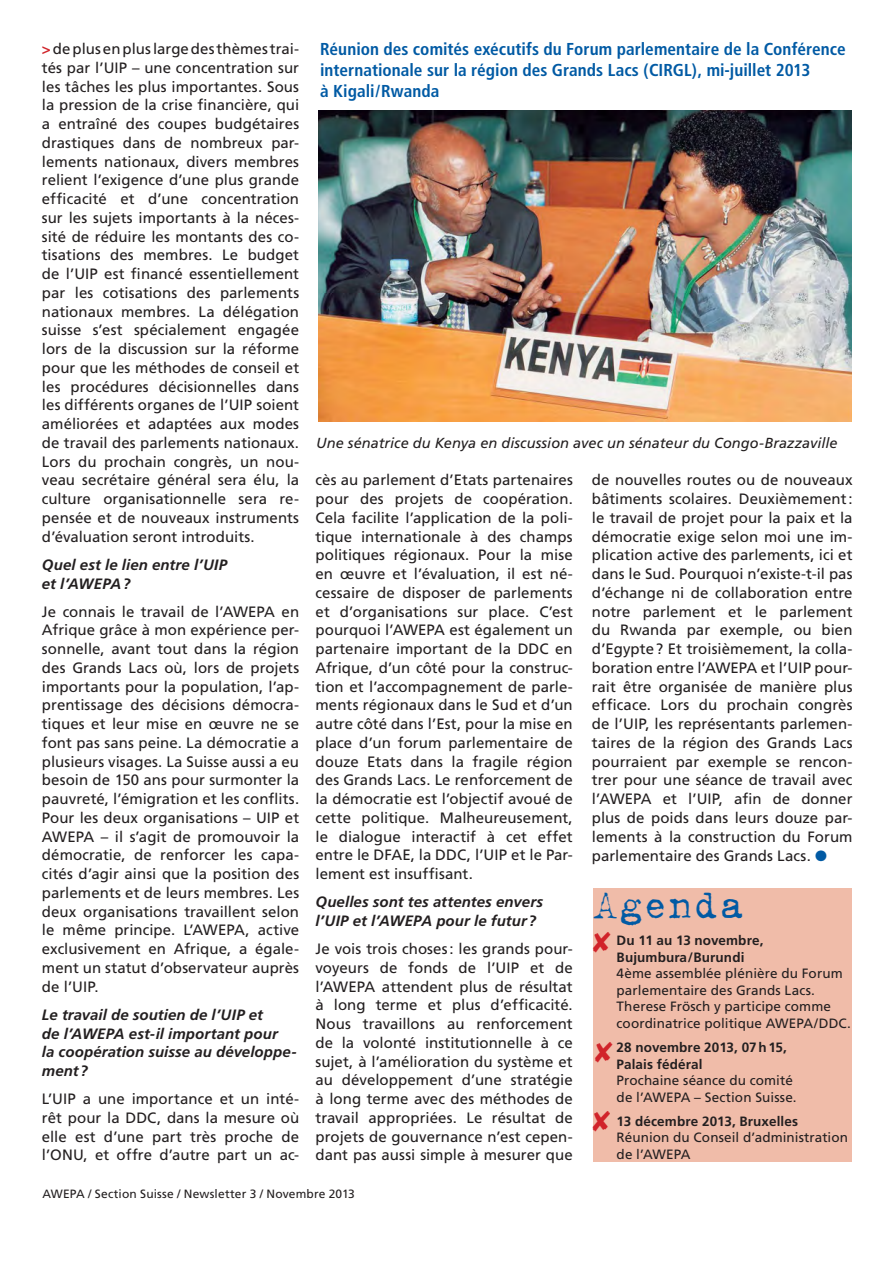
<style>
.page{position:relative;width:893px;height:1263px;background:#fff}
.page>*{position:absolute;margin:0;border:0;box-sizing:border-box;transform-origin:0 0}
.t1{font:42px "Typical Writer";letter-spacing:.005em;color:#015aa4}
.t2{font:700 condensed 17.25px/20.7px "Frutiger";color:#015aa4}
.t3{font:15px/18.8px "Frutiger";letter-spacing:.005em;color:#231f20;text-align:justify}
.t4{font:italic 700 15px/18.8px "Frutiger";letter-spacing:.005em;color:#231f20}
.t5{font:italic 14.55px "Frutiger";color:#231f20}
.t6{font:13.5px/16.5px "Frutiger";letter-spacing:.005em;color:#231f20}
.t7{font:700 13.5px "Frutiger";letter-spacing:.01em;color:#231f20}
.t8{font:12px "Frutiger";letter-spacing:.015em;color:#231f20}
.s1{font-weight:700;color:#d1232a}
.s2{color:#015aa4}
</style>
<div class="page">
<div style="left:593px;top:889px;width:258px;height:273px;background:#f0bca9"></div>
<img style="left:318px;top:111px;width:533px;height:310px">
<p class="t3" style="left:42px;top:40px;width:259px"><span class="s1">&gt;</span> de plus en plus large des thèmes trai&shy;tés par l’UIP – une concentration sur les tâches les plus importantes. Sous la pression de la crise financière, qui a entraîné des coupes budgétaires drastiques dans de nombreux par&shy;lements nationaux, divers membres relient l’exigence d’une plus grande efficacité et d’une concentration sur les sujets importants à la néces&shy;sité de réduire les montants des co&shy;tisations des membres. Le budget de l’UIP est financé essentiellement par les cotisations des parlements nationaux membres. La délégation suisse s’est spécialement engagée lors de la discussion sur la réforme pour que les méthodes de conseil et les procédures décisionnelles dans les différents organes de l’UIP soient améliorées et adaptées aux modes de travail des parlements nationaux.<br>Lors du prochain congrès, un nou&shy;veau secrétaire général sera élu, la culture organisationnelle sera re&shy;pensée et de nouveaux instruments d’évaluation seront introduits.</p>
<p class="t4" style="left:42px;top:555px;width:187px">Quel est le lien entre l’UIP</p>
<p class="t4" style="left:42px;top:574px;width:90px">et l’AWEPA?</p>
<p class="t3" style="left:42px;top:602px;width:259px">Je connais le travail de l’AWEPA en Afrique grâce à mon expérience per&shy;sonnelle, avant tout dans la région des Grands Lacs où, lors de projets importants pour la population, l’ap&shy;prentissage des décisions démocra&shy;tiques et leur mise en œuvre ne se font pas sans peine. La démocratie a plusieurs visages. La Suisse aussi a eu besoin de 150 ans pour surmonter la pauvreté, l’émigration et les conflits.<br>Pour les deux organisations – UIP et AWEPA – il s’agit de promouvoir la démocratie, de renforcer les capa&shy;cités d’agir ainsi que la position des parlements et de leurs membres. Les deux organisations travaillent selon le même principe. L’AWEPA, active exclusivement en Afrique, a égale&shy;ment un statut d’observateur auprès de l’UIP.</p>
<p class="t4" style="left:42px;top:1005px;width:223px">Le travail de soutien de l’UIP et</p>
<p class="t4" style="left:42px;top:1024px;width:237px">de l’AWEPA est-il important pour</p>
<p class="t4" style="left:42px;top:1043px;width:257px">la coopération suisse au développe&shy;ment ?</p>
<p class="t3" style="left:42px;top:1090px;width:259px">L’UIP a une importance et un inté&shy;rêt pour la DDC, dans la mesure où elle est d’une part très proche de l’ONU, et offre d’autre part un ac-</p>
<p class="t2" style="left:320px;top:39px;width:527px">Réunion des comités exécutifs du Forum parlementaire de la Conférence internationale sur la région des Grands Lacs (CIRGL), mi-juillet 2013</p>
<p class="t2" style="left:320px;top:81px;width:121px">à Kigali/Rwanda</p>
<p class="t5" style="left:316px;top:434px;width:523px">Une sénatrice du Kenya en discussion avec un sénateur du Congo-Brazzaville</p>
<p class="t3" style="left:315px;top:471px;width:259px">cès au parlement d’Etats partenaires pour des projets de coopération.<br>Cela facilite l’application de la poli&shy;tique internationale à des champs politiques régionaux. Pour la mise en œuvre et l’évaluation, il est né&shy;cessaire de disposer de parlements et d’organisations sur place. C’est pourquoi l’AWEPA est également un partenaire important de la DDC en Afrique, d’un côté pour la construc&shy;tion et l’accompagnement de parle&shy;ments régionaux dans le Sud et d’un autre côté dans l’Est, pour la mise en place d’un forum parlementaire de douze Etats dans la fragile région des Grands Lacs. Le renforcement de la démocratie est l’objectif avoué de cette politique. Malheureusement, le dialogue interactif à cet effet entre le DFAE, la DDC, l’UIP et le Par&shy;lement est insuffisant.</p>
<p class="t4" style="left:315px;top:893px;width:229px">Quelles sont tes attentes envers l’UIP et l’AWEPA pour le futur ?</p>
<p class="t3" style="left:315px;top:940px;width:259px">Je vois trois choses: les grands pour&shy;voyeurs de fonds de l’UIP et de l’AWEPA attendent plus de résultat à long terme et plus d’efficacité.<br>Nous travaillons au renforcement de la volonté institutionnelle à ce sujet, à l’amélioration du système et au développement d’une stratégie à long terme avec des méthodes de travail appropriées. Le résultat de projets de gouvernance n’est cepen&shy;dant pas aussi simple à mesurer que</p>
<p class="t3" style="left:592px;top:471px;width:262px">de nouvelles routes ou de nouveaux bâtiments scolaires. Deuxièmement: le travail de projet pour la paix et la démocratie exige selon moi une im&shy;plication active des parlements, ici et dans le Sud. Pourquoi n’existe-t-il pas d’échange ni de collaboration entre notre parlement et le parlement du Rwanda par exemple, ou bien d’Egypte? Et troisièmement, la colla&shy;boration entre l’AWEPA et l’UIP pour&shy;rait être organisée de manière plus efficace. Lors du prochain congrès de l’UIP, les représentants parlemen&shy;taires de la région des Grands Lacs pourraient par exemple se rencon&shy;trer pour une séance de travail avec l’AWEPA et l’UIP, afin de donner plus de poids dans leurs douze par&shy;lements à la construction du Forum parlementaire des Grands Lacs. <span class="s2">●</span></p>
<p class="t1" style="left:593px;top:881px;width:153px">Agenda</p>
<p class="t7" style="left:617px;top:933px;width:148px">Du 11 au 13 novembre,</p>
<p class="t7" style="left:617px;top:949px;width:129px">Bujumbura/Burundi</p>
<p class="t6" style="left:617px;top:965px;width:228px">4ème assemblée plénière du Forum parlementaire des Grands Lacs.</p>
<p class="t6" style="left:617px;top:998px;width:236px">Therese Frösch y participe comme coordinatrice politique AWEPA/DDC.</p>
<p class="t7" style="left:617px;top:1039px;width:172px">28 novembre 2013, 07h15,</p>
<p class="t7" style="left:617px;top:1056px;width:87px">Palais fédéral</p>
<p class="t6" style="left:617px;top:1072px;width:178px">Prochaine séance du comité</p>
<p class="t6" style="left:617px;top:1088px;width:182px">de l’AWEPA – Section Suisse.</p>
<p class="t7" style="left:617px;top:1113px;width:183px">13 décembre 2013, Bruxelles</p>
<p class="t6" style="left:617px;top:1129px;width:233px;line-height:17.2px">Réunion du Conseil d’administration de l’AWEPA</p>
<p class="t8" style="left:43px;top:1187px;width:314px">AWEPA / Section Suisse / Newsletter 3 / Novembre 2013</p>
</div>
